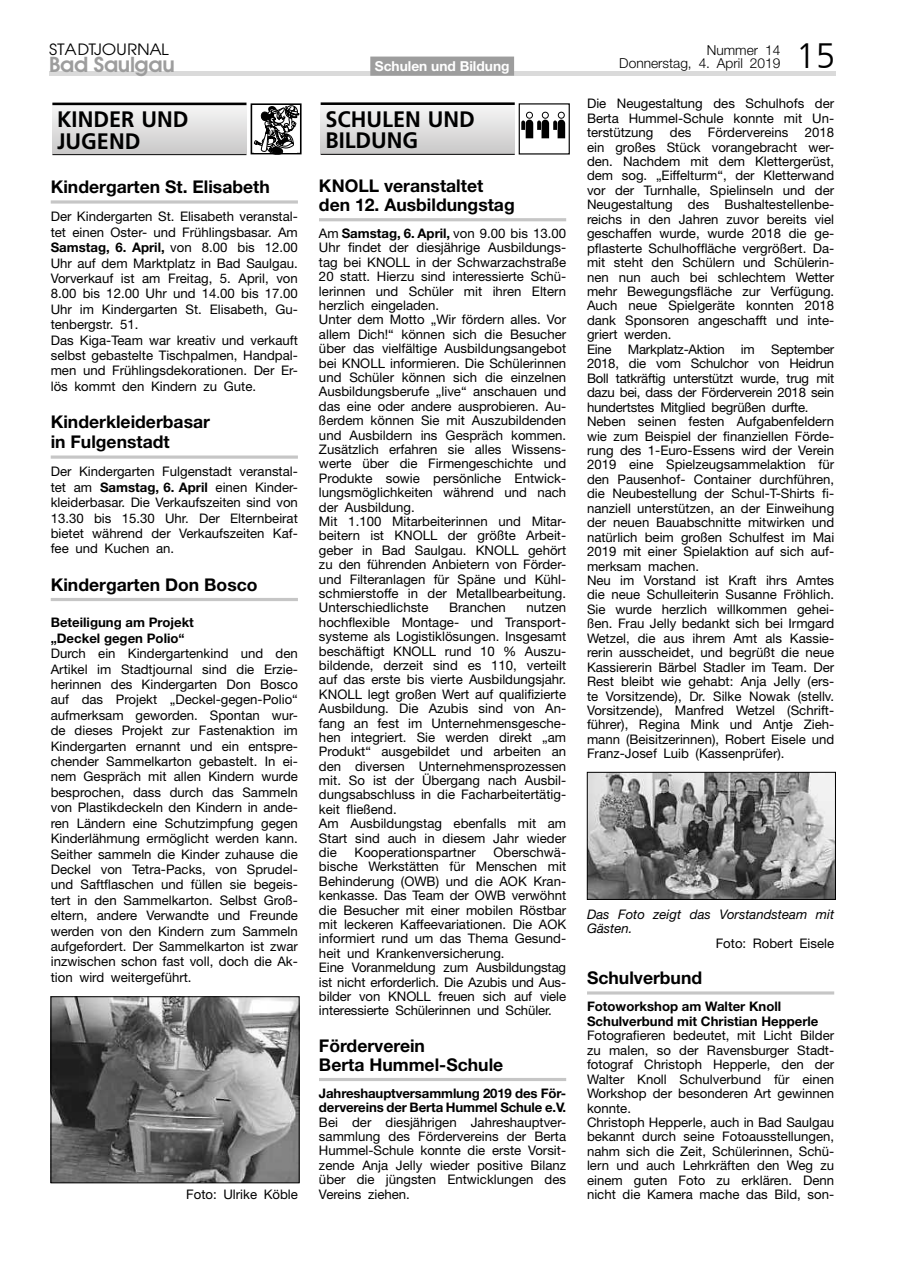
<style>
.page{position:relative;width:902px;height:1280px;background:#fff}
.page>*{position:absolute;margin:0;border:0;box-sizing:border-box;transform-origin:0 0}
.t1{font:300 35.1px "Frutiger";color:#000}
.t2{font:700 22.35px/21.8px "Frutiger";color:#000}
.t3{font:600 21.45px "Avant Garde Two BQ";letter-spacing:-.02em;color:#9d9d9d}
.t4{font:700 17.55px/19.2px "Helvetica Neue";color:#000}
.t5{font:16.35px "Avant Garde Two BQ";color:#000;scale:1.08 1}
.t6{font:300 13.65px/13.5px "Helvetica Neue";color:#000;text-align:right}
.t7{font:700 13.65px "Helvetica Neue";color:#fff}
.t8{font:13.2px/14.4px "Helvetica Neue";color:#000}
.t9{font:700 13.2px/14.4px "Helvetica Neue";color:#000}
.t10{font:italic 13.2px/14.4px "Helvetica Neue";color:#000}
.s1{font-weight:700}
</style>
<div class="page">
<div style="left:49px;top:71px;width:786px;height:5px;background:#dadada"></div>
<div style="left:370px;top:57px;width:144px;height:19px;background:#9d9d9d"></div>
<svg style="left:51px;top:200px;width:247px;height:4px"></svg>
<svg style="left:51px;top:455px;width:247px;height:4px"></svg>
<hr style="left:51px;top:598px;width:247px;height:3px;background:#c6c6c6">
<svg style="left:52px;top:102px;width:249px;height:53px"></svg>
<hr style="left:52px;top:103px;width:194px;height:2px;background:#000">
<hr style="left:52px;top:154px;width:194px;height:1px;background:#000">
<img style="left:53px;top:998px;width:244px;height:183px">
<div style="left:51px;top:996px;width:248px;height:187px;border:1px solid #000"></div>
<hr style="left:319px;top:218px;width:247px;height:3px;background:#c6c6c6">
<hr style="left:319px;top:1078px;width:247px;height:3px;background:#c6c6c6">
<div style="left:320px;top:105px;width:194px;height:48px;background:linear-gradient(to bottom,#f6f6f6,#cbcaca)"></div>
<svg style="left:521px;top:112px;width:44px;height:26px"></svg>
<hr style="left:320px;top:102px;width:194px;height:3px;background:#000">
<hr style="left:320px;top:154px;width:194px;height:1px;background:#000">
<hr style="left:587px;top:991px;width:247px;height:3px;background:#c6c6c6">
<img style="left:589px;top:774px;width:244px;height:124px">
<div style="left:587px;top:772px;width:248px;height:128px;border:1px solid #000"></div>
<p class="t5" style="left:49px;top:40px;width:112px">STADTJOURNAL</p>
<h3 class="t3" style="left:49px;top:52px;width:127px">Bad Saulgau</h3>
<p class="t7" style="left:375px;top:57px;width:136px">Schulen und Bildung</p>
<h2 class="t2" style="left:57px;top:108px;width:133px">KINDER UND<br>JUGEND</h2>
<h3 class="t4" style="left:51px;top:177px;width:221px">Kindergarten St. Elisabeth</h3>
<p class="t8" style="left:51px;top:209px;width:249px;line-height:15.5px">Der Kindergarten St. Elisabeth veranstal&shy;tet einen Oster- und Frühlingsbasar. Am <span class="s1">Samstag, 6. April,</span> von 8.00 bis 12.00<br>Uhr auf dem Marktplatz in Bad Saulgau.<br>Vorverkauf ist am Freitag, 5. April, von 8.00 bis 12.00 Uhr und 14.00 bis 17.00<br>Uhr im Kindergarten St. Elisabeth, Gu&shy;tenbergstr. 51.<br>Das Kiga-Team war kreativ und verkauft selbst gebastelte Tischpalmen, Handpal&shy;men und Frühlingsdekorationen. Der Er&shy;lös kommt den Kindern zu Gute.</p>
<h3 class="t4" style="left:51px;top:411px;width:161px;line-height:20.2px">Kinderkleiderbasar in Fulgenstadt</h3>
<p class="t8" style="left:51px;top:464px;width:249px;line-height:15.5px;text-align:justify">Der Kindergarten Fulgenstadt veranstal&shy;tet am <span class="s1">Samstag, 6. April</span> einen Kinder&shy;kleiderbasar. Die Verkaufszeiten sind von 13.30 bis 15.30 Uhr. Der Elternbeirat bietet während der Verkaufszeiten Kaf&shy;fee und Kuchen an.</p>
<h3 class="t4" style="left:51px;top:574px;width:208px">Kindergarten Don Bosco</h3>
<p class="t9" style="left:51px;top:615px;width:145px;line-height:15.5px">Beteiligung am Projekt „Deckel gegen Polio“</p>
<p class="t8" style="left:51px;top:645px;width:249px;line-height:15.5px;text-align:justify">Durch ein Kindergartenkind und den Artikel im Stadtjournal sind die Erzie&shy;herinnen des Kindergarten Don Bosco auf das Projekt „Deckel-gegen-Polio“ aufmerksam geworden. Spontan wur&shy;de dieses Projekt zur Fastenaktion im Kindergarten ernannt und ein entspre&shy;chender Sammelkarton gebastelt. In ei&shy;nem Gespräch mit allen Kindern wurde besprochen, dass durch das Sammeln von Plastikdeckeln den Kindern in ande&shy;ren Ländern eine Schutzimpfung gegen Kinderlähmung ermöglicht werden kann.<br>Seither sammeln die Kinder zuhause die Deckel von Tetra-Packs, von Sprudel&shy;und Saftflaschen und füllen sie begeis&shy;tert in den Sammelkarton. Selbst Groß&shy;eltern, andere Verwandte und Freunde werden von den Kindern zum Sammeln aufgefordert. Der Sammelkarton ist zwar inzwischen schon fast voll, doch die Ak&shy;tion wird weitergeführt.</p>
<h2 class="t2" style="left:325px;top:108px;width:151px">SCHULEN UND<br>BILDUNG</h2>
<h3 class="t4" style="left:319px;top:175px;width:197px">KNOLL veranstaltet den 12. Ausbildungstag</h3>
<p class="t8" style="left:319px;top:226px;width:249px">Am <span class="s1">Samstag, 6. April,</span> von 9.00 bis 13.00<br>Uhr findet der diesjährige Ausbildungs&shy;tag bei KNOLL in der Schwarzachstraße 20 statt. Hierzu sind interessierte Schü&shy;lerinnen und Schüler mit ihren Eltern herzlich eingeladen.<br>Unter dem Motto „Wir fördern alles. Vor allem Dich!“ können sich die Besucher über das vielfältige Ausbildungsangebot bei KNOLL informieren. Die Schülerinnen und Schüler können sich die einzelnen Ausbildungsberufe „live“ anschauen und das eine oder andere ausprobieren. Au&shy;ßerdem können Sie mit Auszubildenden und Ausbildern ins Gespräch kommen.<br>Zusätzlich erfahren sie alles Wissens&shy;werte über die Firmengeschichte und Produkte sowie persönliche Entwick&shy;lungsmöglichkeiten während und nach der Ausbildung.<br>Mit 1.100 Mitarbeiterinnen und Mitar&shy;beitern ist KNOLL der größte Arbeit&shy;geber in Bad Saulgau. KNOLL gehört zu den führenden Anbietern von Förder&shy;und Filteranlagen für Späne und Kühl&shy;schmierstoffe in der Metallbearbeitung.<br>Unterschiedlichste</p>
<p class="t8" style="left:449px;top:600px;width:58px">Branchen</p>
<p class="t8" style="left:319px;top:600px;width:249px;text-indent:207px">nutzen hochflexible Montage- und Transport&shy;systeme als Logistiklösungen. Insgesamt beschäftigt KNOLL rund 10 % Auszu&shy;bildende, derzeit sind es 110, verteilt auf das erste bis vierte Ausbildungsjahr.<br>KNOLL legt großen Wert auf qualifizierte Ausbildung. Die Azubis sind von An&shy;fang an fest im Unternehmensgesche&shy;hen integriert. Sie werden direkt „am Produkt“ ausgebildet und arbeiten an den diversen Unternehmensprozessen mit. So ist der Übergang nach Ausbil&shy;dungsabschluss in die Facharbeitertätig&shy;keit fließend.<br>Am Ausbildungstag ebenfalls mit am Start sind auch in diesem Jahr wieder die</p>
<p class="t8" style="left:319px;top:845px;width:249px;text-indent:174px">Oberschwä&shy;bische Werkstätten für Menschen mit Behinderung (OWB) und die AOK Kran&shy;kenkasse. Das Team der OWB verwöhnt die Besucher mit einer mobilen Röstbar mit leckeren Kaffeevariationen. Die AOK informiert rund um das Thema Gesund&shy;heit und Krankenversicherung.<br>Eine Voranmeldung zum Ausbildungstag ist nicht erforderlich. Die Azubis und Aus&shy;bilder von KNOLL freuen sich auf viele interessierte Schülerinnen und Schüler.</p>
<h3 class="t4" style="left:319px;top:1035px;width:186px">Förderverein<br>Berta Hummel-Schule</h3>
<p class="t9" style="left:319px;top:1086px;width:249px">Jahreshauptversammlung 2019 des För&shy;dervereins der Berta Hummel Schule e.V.</p>
<p class="t8" style="left:319px;top:1114px;width:249px;text-align:justify">Bei der diesjährigen Jahreshauptver&shy;sammlung des Fördervereins der Berta Hummel-Schule konnte die erste Vorsit&shy;zende Anja Jelly wieder positive Bilanz über die jüngsten Entwicklungen des Vereins ziehen.</p>
<p class="t8" style="left:354px;top:845px;width:123px">Kooperationspartner</p>
<p class="t8" style="left:186px;top:1187px;width:113px">Foto: Ulrike Köble</p>
<p class="t6" style="left:619px;top:43px;width:162px">Nummer 14<br>Donnerstag, 4. April 2019</p>
<h1 class="t1" style="left:796px;top:36px;width:41px">15</h1>
<p class="t8" style="left:587px;top:96px;width:249px">Die Neugestaltung des Schulhofs der Berta Hummel-Schule konnte mit Un&shy;terstützung des Fördervereins 2018 ein großes Stück vorangebracht wer&shy;den. Nachdem mit dem Klettergerüst, dem sog. „Eiffelturm“, der Kletterwand vor der Turnhalle, Spielinseln und der Neugestaltung des Bushaltestellenbe&shy;reichs in den Jahren zuvor bereits viel geschaffen wurde, wurde 2018 die ge&shy;pflasterte Schulhoffläche vergrößert. Da&shy;mit steht den Schülern und Schülerin&shy;nen nun auch bei schlechtem Wetter mehr Bewegungsfläche zur Verfügung.<br>Auch neue Spielgeräte konnten 2018 dank Sponsoren angeschafft und inte&shy;griert werden.<br>Eine Markplatz-Aktion im September 2018, die vom Schulchor von Heidrun Boll tatkräftig unterstützt wurde, trug mit dazu bei, dass der Förderverein 2018 sein hundertstes Mitglied begrüßen durfte.<br>Neben seinen festen Aufgabenfeldern wie zum Beispiel der finanziellen Förde&shy;rung des 1-Euro-Essens wird der Verein 2019 eine Spielzeugsammelaktion für den Pausenhof- Container durchführen, die Neubestellung der Schul-T-Shirts fi&shy;nanziell unterstützen, an der Einweihung der neuen Bauabschnitte mitwirken und natürlich beim großen Schulfest im Mai 2019 mit einer Spielaktion auf sich auf&shy;merksam machen.<br>Neu im Vorstand ist Kraft ihrs Amtes die neue Schulleiterin Susanne Fröhlich.<br>Sie wurde herzlich willkommen gehei&shy;ßen. Frau Jelly bedankt sich bei Irmgard Wetzel, die aus ihrem Amt als Kassie&shy;rerin ausscheidet, und begrüßt die neue Kassiererin Bärbel Stadler im Team. Der Rest bleibt wie gehabt: Anja Jelly (ers&shy;te Vorsitzende), Dr. Silke Nowak (stellv.<br>Vorsitzende), Manfred Wetzel (Schrift&shy;führer), Regina Mink und Antje Zieh&shy;mann (Beisitzerinnen), Robert Eisele und Franz-Josef Luib (Kassenprüfer).</p>
<p class="t10" style="left:587px;top:907px;width:249px">Das Foto zeigt das Vorstandsteam mit<br>Gästen.</p>
<p class="t8" style="left:715px;top:936px;width:120px">Foto: Robert Eisele</p>
<h3 class="t4" style="left:587px;top:968px;width:117px">Schulverbund</h3>
<p class="t9" style="left:587px;top:999px;width:233px">Fotoworkshop am Walter Knoll<br>Schulverbund mit Christian Hepperle</p>
<p class="t8" style="left:587px;top:1028px;width:249px">Fotografieren bedeutet, mit Licht Bilder zu malen, so der Ravensburger Stadt&shy;fotograf Christoph Hepperle, den der Walter Knoll Schulverbund für einen Workshop der besonderen Art gewinnen konnte.<br>Christoph Hepperle, auch in Bad Saulgau bekannt durch seine Fotoausstellungen, nahm sich die Zeit, Schülerinnen, Schü&shy;lern und auch Lehrkräften den Weg zu einem guten Foto zu erklären. Denn nicht die Kamera mache das Bild, son-</p>
</div>
